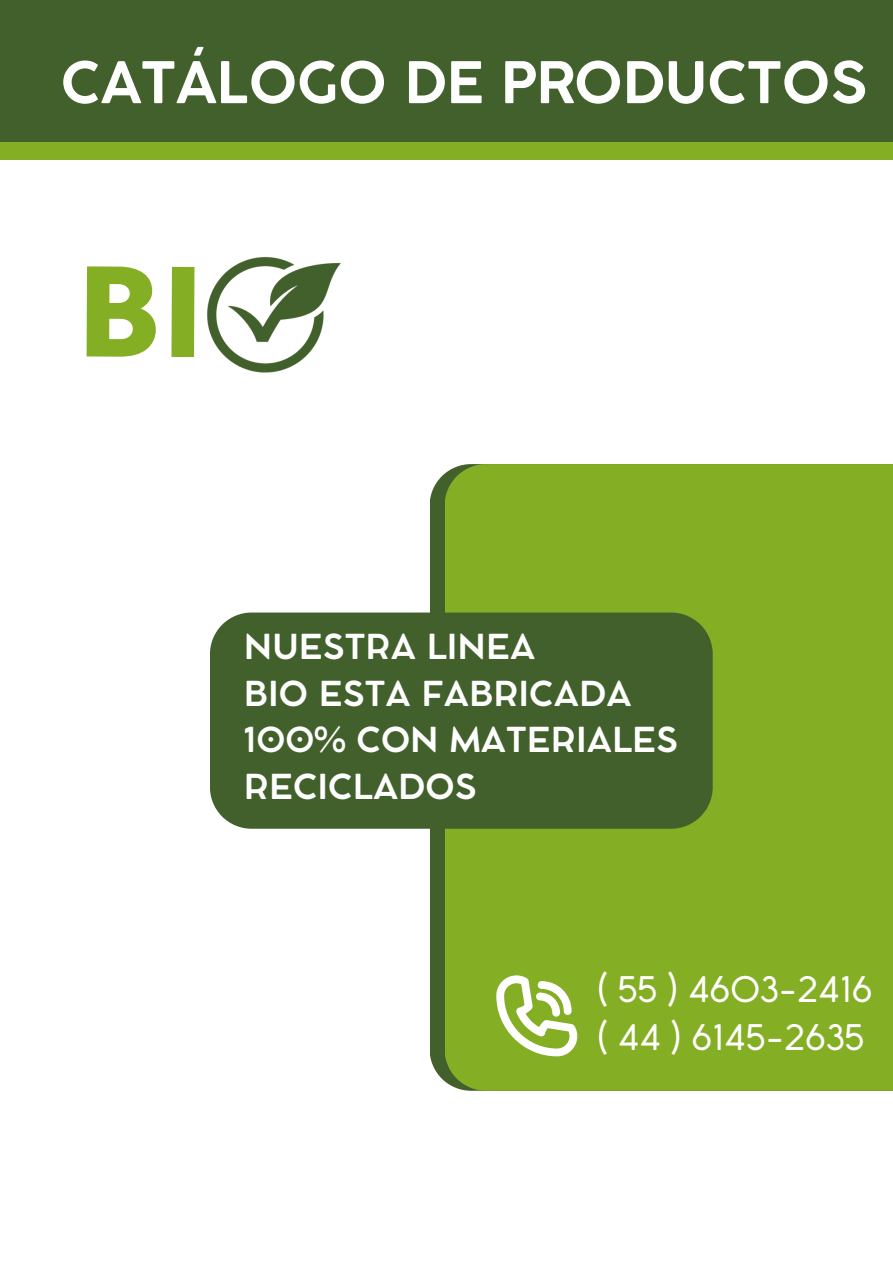
<style>
.page{position:relative;width:893px;height:1264px;background:#fff}
.page>*{position:absolute;margin:0;border:0;box-sizing:border-box;transform-origin:0 0}
.t1{font:700 128.55px "TT Fors";color:#84ae24}
.t2{font:700 56.55px "Coco Gothic";color:#fefefe}
.t3{font:34.8px "Coco Gothic";color:#fff}
.t4{font:700 34.05px/46.7px "Cocomat Pro";color:#fefefe}
</style>
<div class="page">
<div style="left:0;top:0;width:892px;height:159px;background:#84ae24"></div>
<div style="left:0;top:0;width:892px;height:141px;background:#42602c"></div>
<svg style="left:429px;top:474px;width:15px;height:607px;background:#577143"></svg>
<div style="left:444px;top:464px;width:448px;height:626px;background:#84ae24"></div>
<div style="left:210px;top:612px;width:502px;height:216px;background:#42602c"></div>
<img style="left:207px;top:257px;width:134px;height:116px">
<svg style="left:496px;top:975px;width:81px;height:81px"></svg>
<p class="t2" style="left:61px;top:61px;width:807px">CATÁLOGO DE PRODUCTOS</p>
<p class="t1" style="left:76px;top:222px;width:131px">BI</p>
<p class="t4" style="left:244px;top:626px;width:293px">NUESTRA LINEA</p>
<p class="t4" style="left:244px;top:673px;width:436px">BIO ESTA FABRICADA<br>100% CON MATERIALES<br>RECICLADOS</p>
<p class="t3" style="left:598px;top:976px;width:276px">( 55 ) 4603-2416</p>
<p class="t3" style="left:598px;top:1023px;width:268px">( 44 ) 6145-2635</p>
</div>
